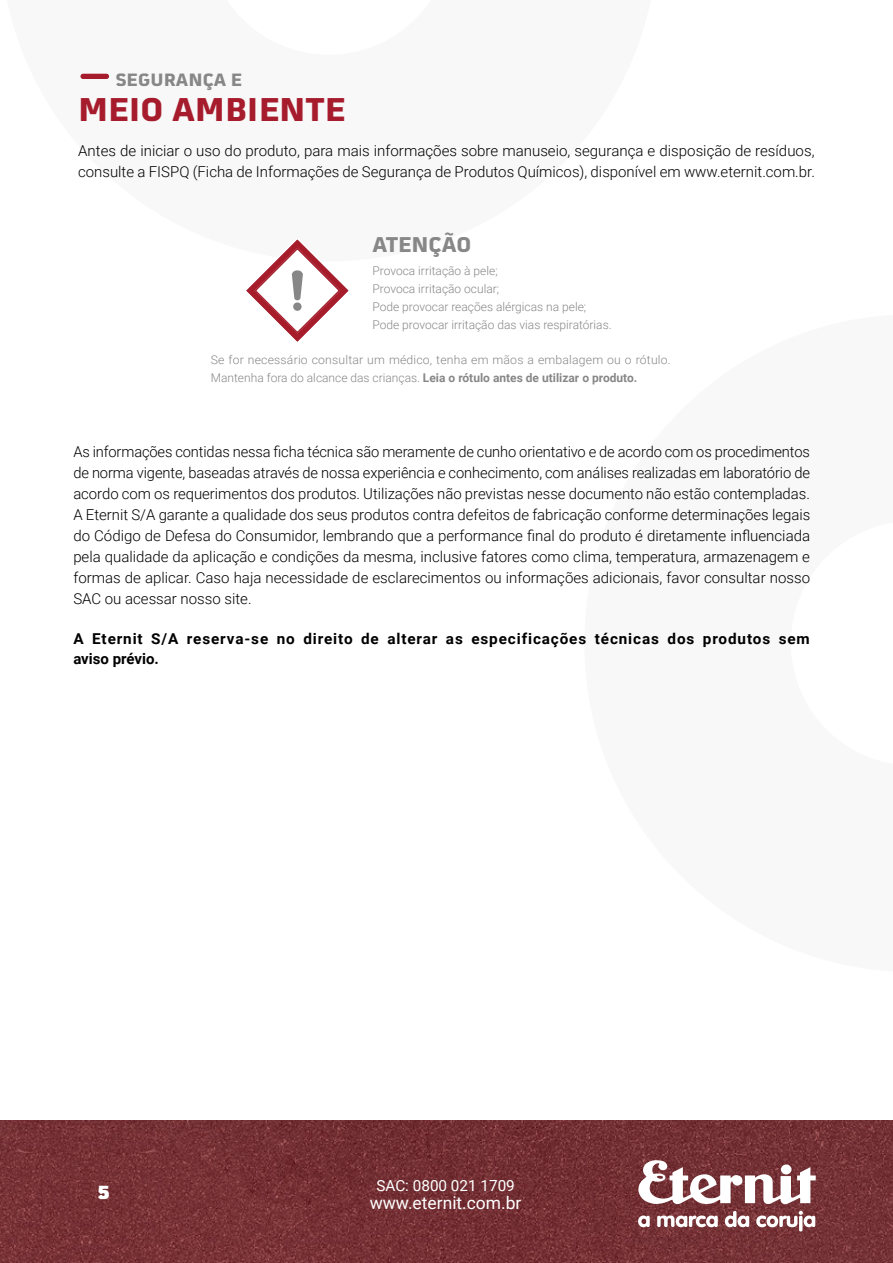
<style>
.page{position:relative;width:893px;height:1263px;background:#fff}
.page>*{position:absolute;margin:0;border:0;box-sizing:border-box;transform-origin:0 0}
.t1{font:700 32.4px "Martian B Thai";color:#a61c2c}
.t2{font:700 21px "Martian B Thai";letter-spacing:-.01em;color:#878787}
.t3{font:900 19.5px "Martian B Thai";color:#fff}
.t4{font:700 17.55px "Martian B Thai";color:#878787}
.t5{font:17.4px "Roboto";color:#fff}
.t6{font:15.3px "Roboto";color:#fff}
.t7{font:300 15px/21px "Roboto";color:#000;text-align:justify}
.t8{font:700 15px/19.5px "Roboto";letter-spacing:.055em;color:#000}
.t9{font:300 12px/18px "Roboto";color:#888787}
.s1{font-weight:700}
</style>
<div class="page">
<img style="left:0;top:1120px;width:892px;height:143px">
<svg style="left:638px;top:1159px;width:178px;height:45px"></svg>
<svg style="left:638px;top:1215px;width:12px;height:12px"></svg>
<svg style="left:657px;top:1215px;width:61px;height:12px"></svg>
<svg style="left:725px;top:1211px;width:24px;height:16px"></svg>
<svg style="left:756px;top:1211px;width:59px;height:20px"></svg>
<div style="left:80px;top:74px;width:29px;height:5px;background:#a61c2c;border-radius:3px"></div>
<svg style="left:246px;top:239px;width:103px;height:103px"></svg>
<div style="left:293px;top:302px;width:9px;height:9px;background:#878787;border-radius:50%"></div>
<p class="t4" style="left:116px;top:65px;width:128px">SEGURANÇA E</p>
<h1 class="t1" style="left:78px;top:82px;width:270px">MEIO AMBIENTE</h1>
<p class="t7" style="left:78px;top:139px;width:738px">Antes de iniciar o uso do produto, para mais informações sobre manuseio, segurança e disposição de resíduos, consulte a FISPQ (Ficha de Informações de Segurança de Produtos Químicos), disponível em www.eternit.com.br.</p>
<h2 class="t2" style="left:372px;top:227px;width:100px">ATENÇÃO</h2>
<p class="t9" style="left:372px;top:261px;width:241px">Provoca irritação à pele;<br>Provoca irritação ocular;<br>Pode provocar reações alérgicas na pele; Pode provocar irritação das vias respiratórias.</p>
<p class="t9" style="left:211px;top:350px;width:462px">Se for necessário consultar um médico, tenha em mãos a embalagem ou o rótulo.<br>Mantenha fora do alcance das crianças. <span class="s1">Leia o rótulo antes de utilizar o produto.</span></p>
<p class="t7" style="left:73px;top:440px;width:738px">As informações contidas nessa ficha técnica são meramente de cunho orientativo e de acordo com os procedimentos de norma vigente, baseadas através de nossa experiência e conhecimento, com análises realizadas em laboratório de acordo com os requerimentos dos produtos. Utilizações não previstas nesse documento não estão contempladas.<br>A Eternit S/A garante a qualidade dos seus produtos contra defeitos de fabricação conforme determinações legais do Código de Defesa do Consumidor, lembrando que a performance final do produto é diretamente influenciada pela qualidade da aplicação e condições da mesma, inclusive fatores como clima, temperatura, armazenagem e formas de aplicar. Caso haja necessidade de esclarecimentos ou informações adicionais, favor consultar nosso SAC ou acessar nosso site.</p>
<p class="t8" style="left:73px;top:629px;width:738px">A Eternit S/A reserva-se no direito de alterar as especificações técnicas dos produtos sem aviso prévio.</p>
<h3 class="t3" style="left:98px;top:1174px;width:14px">5</h3>
<p class="t6" style="left:376px;top:1175px;width:140px">SAC: 0800 021 1709</p>
<p class="t5" style="left:370px;top:1191px;width:153px">www.eternit.com.br</p>
</div>
